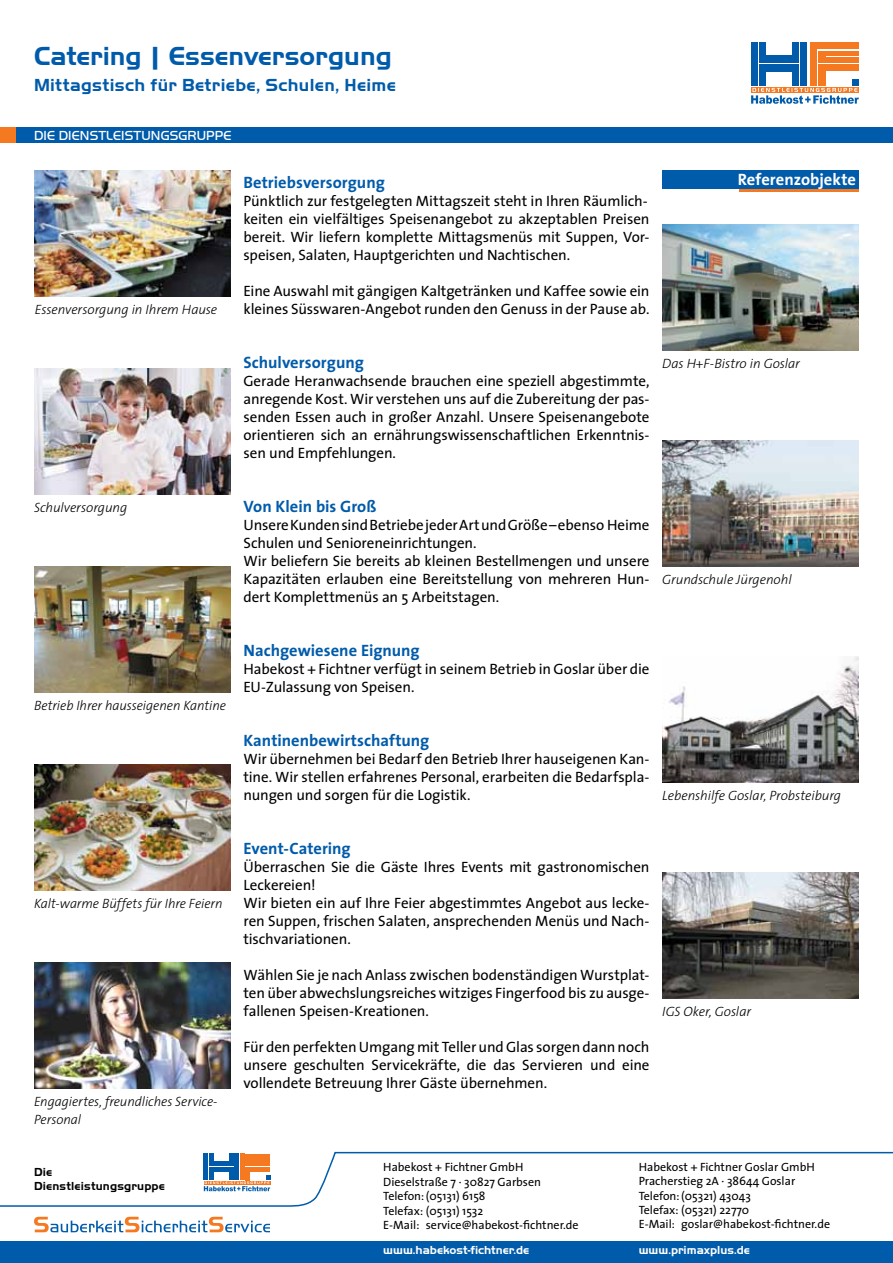
<style>
.page{position:relative;width:893px;height:1263px;background:#fff}
.page>*{position:absolute;margin:0;border:0;box-sizing:border-box;transform-origin:0 0}
.t1{font:700 27px "Handel Got D";color:#005baa}
.t2{font:700 18px "Handel Got D";letter-spacing:.02em;color:#005baa}
.t3{font:700 16.5px "The Sans";color:#005baa}
.t4{font:700 16.5px "The Sans";color:#fff}
.t5{font:15px/18px "The Sans";letter-spacing:-.005em;color:#000;text-align:justify}
.t6{font:italic 300 13.5px/18px "The Sans";letter-spacing:-.005em;color:#000}
.t7{font:13.5px "Handel Got D Ligh";letter-spacing:.01em;color:#fff}
.t8{font:12px/14.4px "The Sans";color:#000}
.t9{font:700 12px "Handel Got D";color:#fff}
.t10{font:700 12px/14.4px "Handel Got D";letter-spacing:.015em;color:#000}
</style>
<div class="page">
<svg style="left:739px;top:188px;width:120px;height:4px"></svg>
<div style="left:662px;top:170px;width:197px;height:18px;background:#005baa"></div>
<img style="left:662px;top:440px;width:197px;height:126px">
<img style="left:662px;top:657px;width:197px;height:125px">
<img style="left:662px;top:872px;width:197px;height:126px">
<img style="left:34px;top:566px;width:197px;height:126px">
<img style="left:34px;top:368px;width:197px;height:126px">
<img style="left:34px;top:764px;width:197px;height:126px">
<img style="left:662px;top:224px;width:197px;height:126px">
<img style="left:34px;top:962px;width:197px;height:127px">
<img style="left:34px;top:170px;width:197px;height:126px">
<svg style="left:34px;top:1217px;width:236px;height:15px"></svg>
<div style="left:812px;top:43px;width:47px;height:6px;background:#f47920"></div>
<div style="left:819px;top:51px;width:40px;height:5px;background:#f47920"></div>
<div style="left:819px;top:57px;width:40px;height:6px;background:#f47920"></div>
<div style="left:819px;top:65px;width:40px;height:6px;background:#f47920"></div>
<div style="left:751px;top:43px;width:7px;height:43px;background:#005baa"></div>
<div style="left:792px;top:65px;width:7px;height:21px;background:#005baa"></div>
<div style="left:792px;top:43px;width:7px;height:20px;background:#005baa"></div>
<div style="left:763px;top:55px;width:32px;height:8px;background:#005baa"></div>
<div style="left:763px;top:65px;width:32px;height:7px;background:#005baa"></div>
<div style="left:810px;top:43px;width:7px;height:43px;background:#f47920"></div>
<div style="left:759px;top:65px;width:7px;height:21px;background:#005baa"></div>
<div style="left:759px;top:43px;width:7px;height:20px;background:#005baa"></div>
<div style="left:800px;top:43px;width:7px;height:43px;background:#005baa"></div>
<div style="left:852px;top:79px;width:7px;height:7px;background:#005baa"></div>
<svg style="left:751px;top:87px;width:108px;height:1px"></svg>
<div style="left:819px;top:71px;width:7px;height:15px;background:#f47920"></div>
<div style="left:819px;top:52px;width:7px;height:10px;background:#f47920"></div>
<svg style="left:751px;top:88px;width:108px;height:16px"></svg>
<div style="left:0;top:128px;width:893px;height:15px;background:#005baa"></div>
<div style="left:0;top:128px;width:15px;height:15px;background:#f47920"></div>
<svg style="left:0;top:1151px;width:893px;height:56px"></svg>
<div style="left:0;top:1242px;width:893px;height:21px;background:#005baa"></div>
<svg style="left:245px;top:1153px;width:25px;height:4px"></svg>
<hr style="left:246px;top:1159px;width:24px;height:3px;background:#f47920">
<hr style="left:246px;top:1162px;width:24px;height:4px;background:#f47920">
<hr style="left:246px;top:1167px;width:24px;height:4px;background:#f47920">
<hr style="left:204px;top:1153px;width:4px;height:27px;background:#005baa">
<hr style="left:229px;top:1167px;width:4px;height:13px;background:#005baa">
<hr style="left:229px;top:1153px;width:4px;height:13px;background:#005baa">
<div style="left:211px;top:1161px;width:20px;height:5px;background:#005baa"></div>
<hr style="left:211px;top:1167px;width:20px;height:4px;background:#005baa">
<div style="left:240px;top:1153px;width:5px;height:27px;background:#f47920"></div>
<hr style="left:209px;top:1167px;width:4px;height:13px;background:#005baa">
<hr style="left:209px;top:1153px;width:4px;height:13px;background:#005baa">
<hr style="left:234px;top:1153px;width:4px;height:27px;background:#005baa">
<svg style="left:204px;top:1171px;width:66px;height:20px"></svg>
<h1 class="t1" style="left:34px;top:40px;width:359px">Catering | Essenversorgung</h1>
<p class="t2" style="left:34px;top:75px;width:363px">Mittagstisch für Betriebe, Schulen, Heime</p>
<p class="t7" style="left:34px;top:127px;width:199px">DIE DIENSTLEISTUNGSGRUPPE</p>
<p class="t6" style="left:35px;top:301px;width:184px">Essenversorgung in Ihrem Hause</p>
<p class="t6" style="left:34px;top:499px;width:95px">Schulversorgung</p>
<p class="t6" style="left:34px;top:697px;width:194px">Betrieb Ihrer hausseigenen Kantine</p>
<p class="t6" style="left:34px;top:895px;width:190px">Kalt-warme Büffets für Ihre Feiern</p>
<p class="t6" style="left:34px;top:1093px;width:185px">Engagiertes, freundliches Service-<br>Personal</p>
<p class="t3" style="left:243px;top:172px;width:143px">Betriebsversorgung</p>
<p class="t5" style="left:243px;top:192px;width:408px">Pünktlich zur festgelegten Mittagszeit steht in Ihren Räumlich&shy;keiten ein vielfältiges Speisenangebot zu akzeptablen Preisen bereit. Wir liefern komplette Mittagsmenüs mit Suppen, Vor&shy;speisen, Salaten, Hauptgerichten und Nachtischen.</p>
<p class="t5" style="left:243px;top:282px;width:408px">Eine Auswahl mit gängigen Kaltgetränken und Kaffee sowie ein kleines Süsswaren-Angebot runden den Genuss in der Pause ab.</p>
<p class="t3" style="left:243px;top:352px;width:122px">Schulversorgung</p>
<p class="t5" style="left:243px;top:372px;width:408px">Gerade Heranwachsende brauchen eine speziell abgestimmte, anregende Kost. Wir verstehen uns auf die Zubereitung der pas&shy;senden Essen auch in großer Anzahl. Unsere Speisenangebote orientieren sich an ernährungswissenschaftlichen Erkenntnis&shy;sen und Empfehlungen.</p>
<p class="t3" style="left:243px;top:496px;width:135px">Von Klein bis Groß</p>
<p class="t5" style="left:243px;top:516px;width:408px;text-align:left">Unsere Kunden sind Betriebe jeder Art und Größe – ebenso Heime Schulen und Senioreneinrichtungen.<br>Wir beliefern Sie bereits ab kleinen Bestellmengen und unsere Kapazitäten erlauben eine Bereitstellung von mehreren Hun&shy;dert Komplettmenüs an 5 Arbeitstagen.</p>
<p class="t3" style="left:243px;top:640px;width:178px">Nachgewiesene Eignung</p>
<p class="t5" style="left:243px;top:660px;width:408px">Habekost + Fichtner verfügt in seinem Betrieb in Goslar über die<br>EU-Zulassung von Speisen.</p>
<p class="t3" style="left:243px;top:730px;width:187px">Kantinenbewirtschaftung</p>
<p class="t5" style="left:243px;top:750px;width:408px">Wir übernehmen bei Bedarf den Betrieb Ihrer hauseigenen Kan&shy;tine. Wir stellen erfahrenes Personal, erarbeiten die Bedarfspla&shy;nungen und sorgen für die Logistik.</p>
<p class="t3" style="left:243px;top:838px;width:109px">Event-Catering</p>
<p class="t5" style="left:243px;top:858px;width:408px;text-align:left">Überraschen Sie die Gäste Ihres Events mit gastronomischen Leckereien!<br>Wir bieten ein auf Ihre Feier abgestimmtes Angebot aus lecke&shy;ren Suppen, frischen Salaten, ansprechenden Menüs und Nach&shy;tischvariationen.</p>
<p class="t5" style="left:243px;top:966px;width:408px">Wählen Sie je nach Anlass zwischen bodenständigen Wurstplat&shy;ten über abwechslungsreiches witziges Fingerfood bis zu ausge&shy;fallenen Speisen-Kreationen.</p>
<p class="t5" style="left:243px;top:1038px;width:408px">Für den perfekten Umgang mit Teller und Glas sorgen dann noch unsere geschulten Servicekräfte, die das Servieren und eine vollendete Betreuung Ihrer Gäste übernehmen.</p>
<p class="t4" style="left:738px;top:169px;width:120px">Referenzobjekte</p>
<p class="t6" style="left:662px;top:355px;width:139px">Das H+F-Bistro in Goslar</p>
<p class="t6" style="left:662px;top:571px;width:131px">Grundschule Jürgenohl</p>
<p class="t6" style="left:662px;top:787px;width:180px">Lebenshilfe Goslar, Probsteiburg</p>
<p class="t6" style="left:662px;top:1003px;width:90px">IGS Oker, Goslar</p>
<p class="t10" style="left:34px;top:1165px;width:132px">Die<br>Dienstleistungsgruppe</p>
<p class="t8" style="left:383px;top:1160px;width:197px">Habekost + Fichtner GmbH<br>Dieselstraße 7 · 30827 Garbsen<br>Telefon:(05131) 6158<br>Telefax: (05131) 1532<br>E-Mail: service@habekost-fichtner.de</p>
<p class="t8" style="left:639px;top:1160px;width:193px">Habekost + Fichtner Goslar GmbH<br>Pracherstieg 2A · 38644 Goslar<br>Telefon:(05321) 43043<br>Telefax: (05321) 22770<br>E-Mail: goslar@habekost-fichtner.de</p>
<p class="t9" style="left:383px;top:1244px;width:148px">www.habekost-fichtner.de</p>
<p class="t9" style="left:639px;top:1244px;width:113px">www.primaxplus.de</p>
</div>
